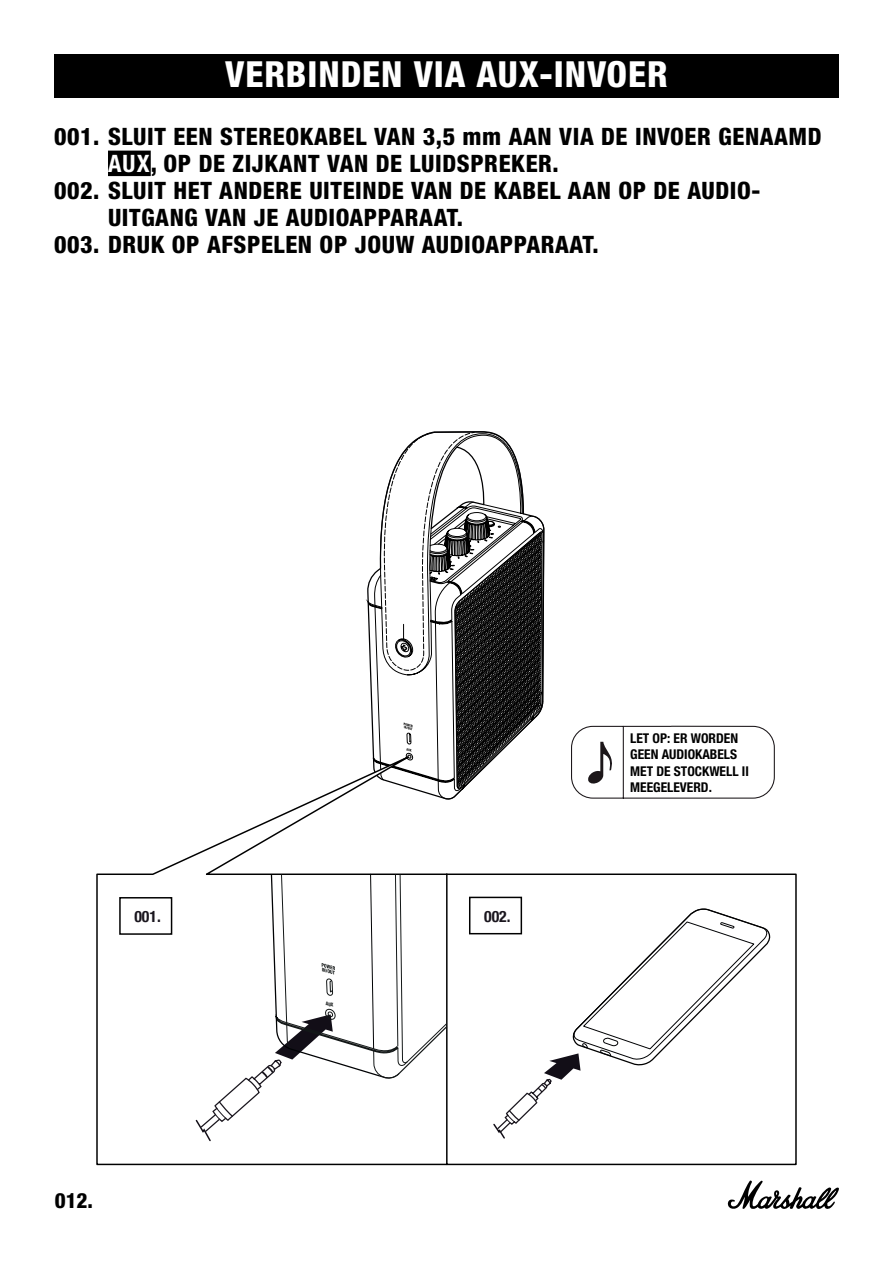
<style>
.page{position:relative;width:893px;height:1263px;background:#fff}
.page>*{position:absolute;margin:0;border:0;box-sizing:border-box;transform-origin:0 0}
.t1{font:800 condensed 36px "Helvetica Neue LT Pro";letter-spacing:.025em;color:#fff}
.t2{font:800 condensed 24px "Helvetica Neue LT Pro";letter-spacing:.025em;color:#000}
.t3{font:800 condensed 21px "Helvetica Neue LT Std";color:#000}
.t4{font:700 condensed 15.75px "Helvetica Neue";color:#1a161e}
.t5{font:700 condensed 13.5px/16.5px "Helvetica Neue LT Pro";color:#000}
.s1{font-family:"Helvetica Neue LT Std"}
.s2{font-family:"Helvetica Neue LT Std";font-weight:700;color:#fff}
</style>
<div class="page">
<svg style="left:727px;top:1180px;width:112px;height:29px"></svg>
<div style="left:54px;top:54px;width:785px;height:44px;background:#000"></div>
<div style="left:108px;top:151px;width:43px;height:25px;background:#000"></div>
<svg style="left:571px;top:725px;width:204px;height:18px"></svg>
<svg style="left:366px;top:431px;width:178px;height:312px"></svg>
<svg style="left:96px;top:743px;width:701px;height:423px"></svg>
<div style="left:469px;top:897px;width:53px;height:37px;border:1px solid #000"></div>
<div style="left:119px;top:897px;width:53px;height:38px;border:1px solid #000"></div>
<svg style="left:492px;top:907px;width:279px;height:233px"></svg>
<svg style="left:194px;top:873px;width:254px;height:269px"></svg>
<h1 class="t1" style="left:225px;top:52px;width:444px">VERBINDEN VIA AUX-INVOER</h1>
<p class="t2" style="left:54px;top:122px;width:769px"><span class="s1">001.</span> SLUIT EEN STEREOKABEL VAN 3,5 mm AAN VIA DE INVOER GENAAMD</p>
<p class="t2" style="left:108px;top:149px;width:452px"><span class="s2">AUX</span>, OP DE ZIJKANT VAN DE LUIDSPREKER.</p>
<p class="t2" style="left:54px;top:176px;width:708px"><span class="s1">002.</span> SLUIT HET ANDERE UITEINDE VAN DE KABEL AAN OP DE AUDIO-</p>
<p class="t2" style="left:108px;top:203px;width:356px">UITGANG VAN JE AUDIOAPPARAAT.</p>
<p class="t2" style="left:54px;top:230px;width:546px"><span class="s1">003.</span> DRUK OP AFSPELEN OP JOUW AUDIOAPPARAAT.</p>
<p class="t4" style="left:134px;top:903px;width:28px">001.</p>
<p class="t4" style="left:484px;top:903px;width:28px">002.</p>
<p class="t3" style="left:55px;top:1187px;width:40px">012.</p>
<p class="t5" style="left:630px;top:729px;width:120px">LET OP: ER WORDEN<br>GEEN AUDIOKABELS<br>MET DE STOCKWELL II<br>MEEGELEVERD.</p>
</div>
